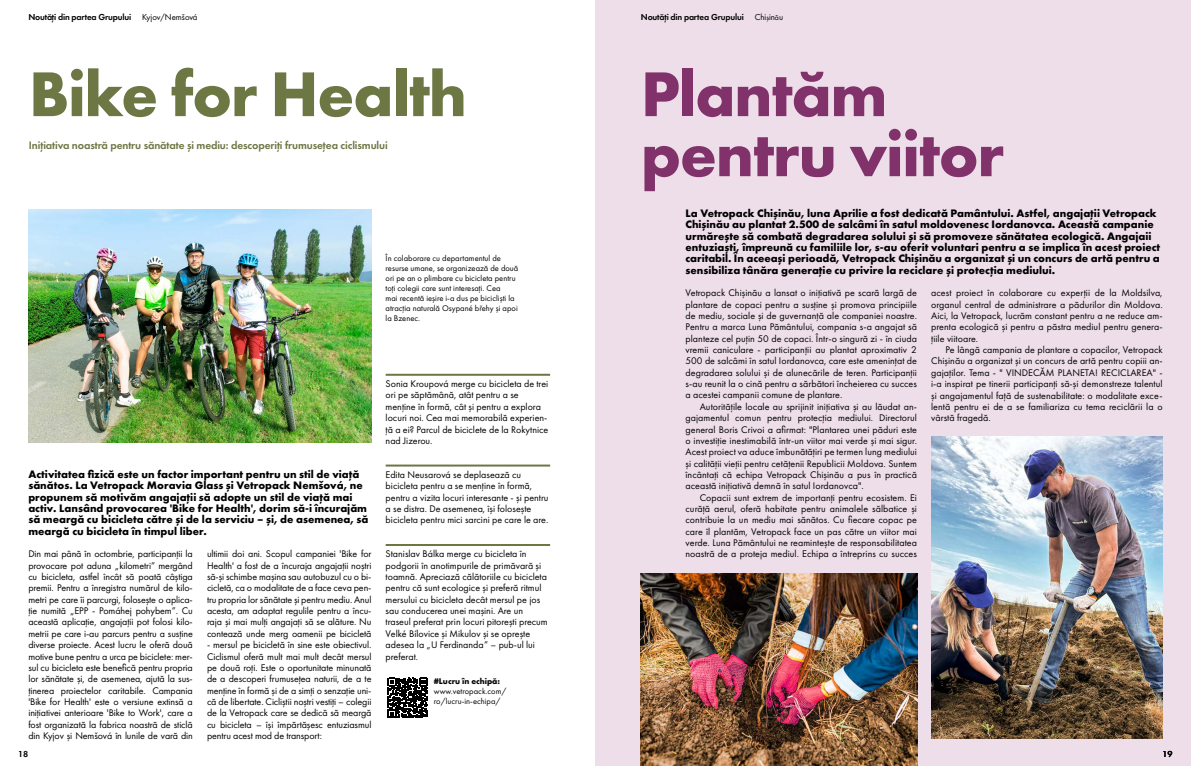
<style>
.page{position:relative;width:1191px;height:766px;background:#fff}
.page>*{position:absolute;margin:0;border:0;box-sizing:border-box;transform-origin:0 0}
.t1{font:700 65.5px/60px "Futura PT";letter-spacing:-.02em;color:#81326a}
.t2{font:700 65.5px "Futura PT";letter-spacing:-.02em;color:#6c7744}
.t3{font:700 11.2px/11.3px "Futura PT";color:#000}
.t4{font:600 11.2px "Futura PT";letter-spacing:-.01em;color:#6c7744}
.t5{font:10px/11.3px "Futura PT";color:#000;text-align:justify}
.t6{font:600 9px "Futura PT";letter-spacing:-.02em;color:#000}
.t7{font:9px "Futura Boo";color:#000}
.t8{font:9px "Futura Dem";color:#000}
.t9{font:8.5px/10px "Futura PT";color:#000}
.t10{font:700 8.5px "Futura PT";color:#000}
.s1{font-family:"Futura Dem";font-weight:400}
.s2{font-size:7.8px}
</style>
<div class="page">
<div style="left:595px;top:0;width:596px;height:765px;background:#eddee9"></div>
<img style="left:28px;top:210px;width:343px;height:232px">
<hr style="left:386px;top:373px;width:164px;height:2px;background:#6c7744">
<hr style="left:386px;top:464px;width:164px;height:2px;background:#6c7744">
<hr style="left:386px;top:544px;width:164px;height:2px;background:#6c7744">
<svg style="left:388px;top:677px;width:39px;height:40px"></svg>
<img style="left:641px;top:573px;width:276px;height:192px">
<img style="left:931px;top:436px;width:231px;height:302px">
<p class="t6" style="left:28px;top:11px;width:104px">Noutăți din partea Grupului</p>
<p class="t6" style="left:641px;top:11px;width:104px">Noutăți din partea <span class="s1">Grupului</span></p>
<p class="t7" style="left:142px;top:11px;width:57px">Kyjov/Nemšová</p>
<p class="t7" style="left:754px;top:11px;width:30px">Chi<span class="s2">ş</span>in<span class="s2">ă</span>u</p>
<h1 class="t2" style="left:29px;top:52px;width:439px">Bike for Health</h1>
<p class="t4" style="left:29px;top:138px;width:360px">Inițiativa noastră pentru sănătate și mediu: descoperiți frumusețea ciclismului</p>
<p class="t9" style="left:386px;top:253px;width:134px">În colaborare cu departamentul de resurse umane, se organizează de două ori pe an o plimbare cu bicicleta pentru toți colegii care sunt interesați. Cea<br>mai recentă ieșire i-a dus pe bicicliști la atracția naturală Osypané břehy și apoi la Bzenec.</p>
<p class="t3" style="left:28px;top:468px;width:342px">Activitatea fizică este un factor important pentru un stil de viață sănătos. La Vetropack Moravia Glass și Vetropack Nemšová, ne propunem să motivăm angajații să adopte un stil de viață mai activ. Lansând provocarea 'Bike for Health', dorim să-i încurajăm să meargă cu bicicleta către și de la serviciu – și, de asemenea, să meargă cu bicicleta în timpul liber.</p>
<p class="t5" style="left:28px;top:548px;width:166px">Din mai până în octombrie, participanții la provocare pot aduna „kilometri” mergând cu bicicleta, astfel încât să poată câștiga premii. Pentru a înregistra numărul de kilo&shy;metri pe care îi parcurgi, folosește o aplica&shy;ție numită „EPP - Pomáhej pohybem”. Cu această aplicație, angajații pot folosi kilo&shy;metrii pe care i-au parcurs pentru a susține diverse proiecte. Acest lucru le oferă două motive bune pentru a urca pe biciclete: mer&shy;sul cu bicicleta este benefică pentru propria lor sănătate și, de asemenea, ajută la sus&shy;ținerea proiectelor caritabile. Campania 'Bike for Health' este o versiune extinsă a inițiativei anterioare 'Bike to Work', care a fost organizată la fabrica noastră de sticlă din Kyjov și Nemšová în lunile de vară din</p>
<p class="t5" style="left:207px;top:548px;width:166px">ultimii doi ani. Scopul campaniei 'Bike for Health' a fost de a încuraja angajații noștri să-și schimbe mașina sau autobuzul cu o bi&shy;cicletă, ca o modalitate de a face ceva pen&shy;tru propria lor sănătate și pentru mediu. Anul acesta, am adaptat regulile pentru a încu&shy;raja și mai mulți angajați să se alăture. Nu contează unde merg oamenii pe bicicletă</p>
<p class="t5" style="left:207px;top:639px;width:166px">- mersul pe bicicletă în sine este obiectivul.<br>Ciclismul oferă mult mai mult decât mersul pe două roți. Este o oportunitate minunată de a descoperi frumusețea naturii, de a te menține în formă și de a simți o senzație uni&shy;că de libertate. Cicliștii noștri vestiți – colegii de la Vetropack care se dedică să meargă cu bicicleta – își împărtășesc entuziasmul pentru acest mod de transport:</p>
<p class="t8" style="left:18px;top:748px;width:12px">18</p>
<p class="t5" style="left:386px;top:378px;width:164px;text-align:left">Sonia Kroupová merge cu bicicleta de trei ori pe săptămână, atât pentru a se menține în formă, cât și pentru a explora locuri noi. Cea mai memorabilă experien&shy;ță a ei? Parcul de biciclete de la Rokytnice nad Jizerou.</p>
<p class="t5" style="left:386px;top:468px;width:164px;text-align:left">Edita Neusarová se deplasează cu bicicleta pentru a se menține în formă, pentru a vizita locuri interesante - și pentru a se distra. De asemenea, își folosește bicicleta pentru mici sarcini pe care le are.</p>
<p class="t5" style="left:386px;top:548px;width:164px;text-align:left">Stanislav Bálka merge cu bicicleta în podgorii în anotimpurile de primăvară și toamnă. Apreciază călătoriile cu bicicleta pentru că sunt ecologice și preferă ritmul mersului cu bicicleta decât mersul pe jos sau conducerea unei mașini. Are un traseul preferat prin locuri pitorești precum Velké Bílovice și Mikulov și se oprește adesea la „U Ferdinanda” – pub-ul lui preferat.</p>
<p class="t10" style="left:434px;top:675px;width:68px">#Lucru în echipă:</p>
<p class="t9" style="left:434px;top:685px;width:74px">www.vetropack.com/ ro/lucru-in-echipa/</p>
<h1 class="t1" style="left:641px;top:62px;width:365px">Plantăm pentru viitor</h1>
<p class="t3" style="left:685px;top:207px;width:476px">La Vetropack Chișinău, luna Aprilie a fost dedicată Pamântului. Astfel, angajații Vetropack Chișinău au plantat 2.500 de salcâmi în satul moldovenesc Iordanovca. Această campanie urmărește să combată degradarea solului și să promoveze sănătatea ecologică. Angajaii entuziaști, împreună cu familiile lor, s-au oferit voluntari pentru a se implica în acest proiect caritabil. În aceeași perioadă, Vetropack Chișinău a organizat și un concurs de artă pentru a sensibiliza tânăra generație cu privire la reciclare și protecția mediului.</p>
<p class="t5" style="left:685px;top:287px;width:233px">Vetropack Chișinău a lansat o inițiativă pe scară largă de plantare de copaci pentru a susține și promova principiile de mediu, sociale și de guvernanță ale companiei noastre.<br>Pentru a marca Luna Pământului, compania s-a angajat să planteze cel puțin 50 de copaci. Într-o singură zi - în ciuda vremii caniculare - participanții au plantat aproximativ 2<br>500 de salcâmi în satul Iordanovca, care este amenințat de degradarea solului și de alunecările de teren. Participanții s-au reunit la o cină pentru a sărbători încheierea cu succes a acestei campanii comune de plantare.</p>
<p class="t5" style="left:685px;top:400px;width:233px;text-indent:14px">Autoritățile locale au sprijinit inițiativa și au lăudat an&shy;gajamentul comun pentru protecția mediului. Directorul general Boris Crivoi a afirmat: "Plantarea unei păduri este o investiție inestimabilă într-un viitor mai verde și mai sigur.<br>Acest proiect va aduce îmbunătățiri pe termen lung mediului și calității vieții pentru cetățenii Republicii Moldova. Suntem încântați că echipa Vetropack Chișinău a pus în practică această inițiativă demnă în satul Iordanovca".</p>
<p class="t5" style="left:685px;top:491px;width:233px;text-indent:14px">Copacii sunt extrem de importanți pentru ecosistem. Ei curăță aerul, oferă habitate pentru animalele sălbatice și contribuie la un mediu mai sănătos. Cu fiecare copac pe care îl plantăm, Vetropack face un pas către un viitor mai verde. Luna Pământului ne reamintește de responsabilitatea noastră de a proteja mediul. Echipa a întreprins cu succes</p>
<p class="t5" style="left:931px;top:287px;width:233px">acest proiect în colaborare cu experții de la Moldsilva, organul central de administrare a pădurilor din Moldova.<br>Aici, la Vetropack, lucrăm constant pentru a ne reduce am&shy;prenta ecologică și pentru a păstra mediul pentru genera&shy;țiile viitoare.</p>
<p class="t5" style="left:931px;top:344px;width:233px;text-indent:14px">Pe lângă campania de plantare a copacilor, Vetropack Chișinău a organizat și un concurs de artă pentru copiii an&shy;gajaților. Tema - " VINDECĂM PLANETA! RECICLAREA" - i-a inspirat pe tinerii participanți să-și demonstreze talentul și angajamentul față de sustenabilitate: o modalitate exce&shy;lentă pentru ei de a se familiariza cu tema reciclării la o vârstă fragedă.</p>
<p class="t8" style="left:1162px;top:748px;width:12px">19</p>
</div>
